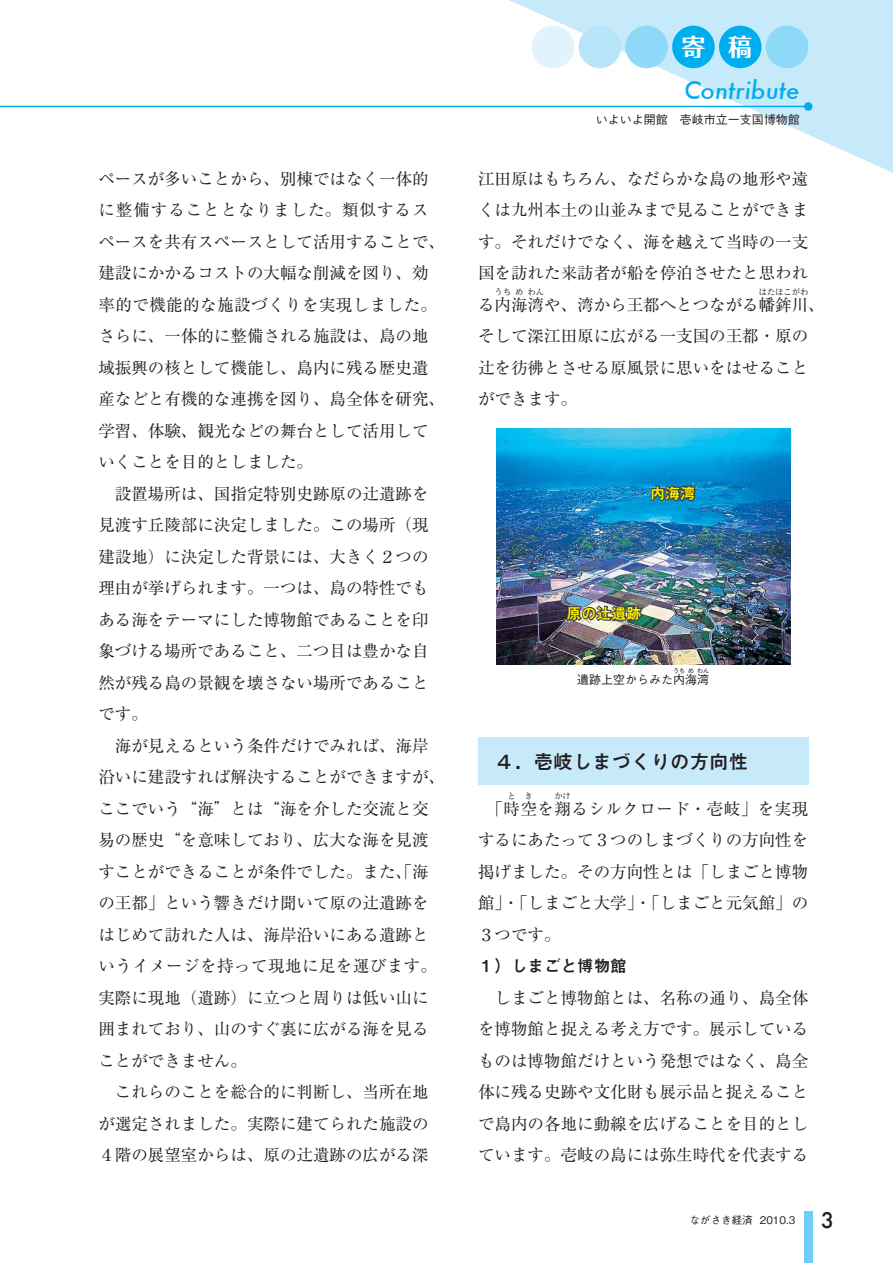
<style>
.page{position:relative;width:893px;height:1263px;background:#fff}
.page>*{position:absolute;margin:0;border:0;box-sizing:border-box;transform-origin:0 0}
.t1{font:italic 500 24px/43.2px "Futura";color:#00aeef}
.t2{font:19.5px "Mi Go MB1 Std De Bold 90 pv RKSJ H";color:#231f20}
.t3{font:16.5px/31.5px "Ryumin Pro Regular 90 pv RKSJ H";color:#231f20}
.t4{font:16.5px "Ryumin Pro Regular 90 pv RKSJ H";letter-spacing:.03em;color:#231f20}
.t5{font:15px "Mi Go MB1 Std De Bold 90 pv RKSJ H";color:#fff200}
.t6{font:12px "Gothic BBB Pro Medium 90 pv RKSJ H";color:#231f20}
.t7{font:10.5px "Gothic BBB Pro Medium 90 pv RKSJ H";color:#231f20}
.t8{font:8.25px "Ryumin Pro Regular 90 pv RKSJ H";color:#231f20}
.t9{font:6px "Gothic BBB Pro Medium 90 pv RKSJ H";color:#231f20}
.s1{font-family:"Folk Pro Bold 90 pv RKSJ H";font-weight:400;font-style:normal;color:#fff}
.s2{color:#403f3a}
.s3{font-family:"Mi Go MB1 Std De Bold 90 pv RKSJ H"}
.s4{font-family:"Futura";font-weight:500;font-size:21px}
</style>
<div class="page">
<svg style="left:480px;top:0;width:412px;height:172px"></svg>
<div style="left:765px;top:26px;width:43px;height:42px;background:#8ed8f8;border-radius:50%"></div>
<div style="left:719px;top:26px;width:42px;height:42px;background:#00aeef;border-radius:50%"></div>
<div style="left:672px;top:26px;width:42px;height:42px;background:#00aeef;border-radius:50%"></div>
<div style="left:625px;top:26px;width:43px;height:42px;background:#8ed8f8;border-radius:50%"></div>
<div style="left:578px;top:26px;width:43px;height:42px;background:#b9e5fb;border-radius:50%"></div>
<div style="left:531px;top:26px;width:43px;height:42px;background:#e1f4fd;border-radius:50%"></div>
<div style="left:804px;top:102px;width:8px;height:9px;background:#00aeef;border-radius:50%"></div>
<hr style="left:0;top:106px;width:808px;height:1px;background:#00aeef">
<div style="left:804px;top:1212px;width:8px;height:51px;background:#6dcff6"></div>
<div style="left:478px;top:737px;width:330px;height:48px;background:#c7eafb"></div>
<img style="left:496px;top:429px;width:294px;height:236px">
<p class="t1" style="left:681px;top:25px;width:120px"><span class="s1">寄 稿<br></span>Contribute</p>
<p class="t6" style="left:595px;top:115px;width:205px">いよいよ開館　壱岐市立一支国博物館</p>
<p class="t3" style="left:98px;top:165px;width:348px">ペースが多いことから、別棟ではなく一体的に整備することとなりました。類似するスペースを共有スペースとして活用することで、建設にかかるコストの大幅な削減を図り、効率的で機能的な施設づくりを実現しました。さらに、一体的に整備される施設は、島の地域振興の核として機能し、島内に残る歴史遺産などと有機的な連携を図り、島全体を研究、学習、体験、観光などの舞台として活用していくことを目的としました。<br>　設置場所は、国指定特別史跡原の辻遺跡を見渡す丘陵部に決定しました。この場所（現建設地）に決定した背景には、大きく２つの理由が挙げられます。一つは、島の特性でもある海をテーマにした博物館であることを印象づける場所であること、二つ目は豊かな自然が残る島の景観を壊さない場所であることです。<br>　海が見えるという条件だけでみれば、海岸沿いに建設すれば解決することができますが、ここでいう“海”とは“海を介した交流と交易の歴史“を意味しており、広大な海を見渡すことができることが条件でした。また、「海の王都」という響きだけ聞いて原の辻遺跡をはじめて訪れた人は、海岸沿いにある遺跡というイメージを持って現地に足を運びます。実際に現地（遺跡）に立つと周りは低い山に囲まれており、山のすぐ裏に広がる海を見ることができません。<br>　これらのことを総合的に判断し、当所在地が選定されました。実際に建てられた施設の<br>４階の展望室からは、原の辻遺跡の広がる深</p>
<p class="t3" style="left:478px;top:165px;width:348px">江田原はもちろん、なだらかな島の地形や遠くは九州本土の山並みまで見ることができます。それだけでなく、海を越えて当時の一支国を訪れた来訪者が船を停泊させたと思われる内海湾や、湾から王都へとつながる幡鉾川、</p>
<p class="t8" style="left:494px;top:289px;width:18px">うち</p>
<p class="t8" style="left:515px;top:289px;width:10px">め</p>
<p class="t8" style="left:527px;top:289px;width:18px">わん</p>
<p class="t8" style="left:758px;top:289px;width:51px">はたほこがわ</p>
<p class="t3" style="left:478px;top:323px;width:331px;text-align:justify">そして深江田原に広がる一支国の王都・原の辻を彷彿とさせる原風景に思いをはせることができます。</p>
<p class="t5" style="left:650px;top:488px;width:46px"><span class="s2">内</span>海湾</p>
<p class="t5" style="left:566px;top:608px;width:76px"><span class="s2">原</span>の辻遺跡</p>
<p class="t9" style="left:673px;top:668px;width:13px">うち</p>
<p class="t9" style="left:688px;top:668px;width:7px">め</p>
<p class="t9" style="left:697px;top:668px;width:13px">わん</p>
<p class="t6" style="left:577px;top:675px;width:133px">遺跡上空からみた内海湾</p>
<p class="t2" style="left:494px;top:754px;width:255px">４．壱岐しまづくりの方向性</p>
<p class="t4" style="left:486px;top:802px;width:323px">「時空を翔るシルクロード・壱岐」を実現</p>
<p class="t8" style="left:507px;top:793px;width:10px">と</p>
<p class="t8" style="left:524px;top:793px;width:10px">き</p>
<p class="t8" style="left:554px;top:793px;width:18px">かけ</p>
<p class="t3" style="left:478px;top:827px;width:331px">するにあたって３つのしまづくりの方向性を掲げました。その方向性とは「しまごと博物館」・「しまごと大学」・「しまごと元気館」の<br>３つです。<br><span class="s3">１）しまごと博物館<br></span>　しまごと博物館とは、名称の通り、島全体を博物館と捉える考え方です。展示しているものは博物館だけという発想ではなく、島全体に残る史跡や文化財も展示品と捉えることで島内の各地に動線を広げることを目的としています。壱岐の島には弥生時代を代表する</p>
<p class="t7" style="left:689px;top:1217px;width:146px">ながさき経済 2010.3 <span class="s4">3</span></p>
</div>
